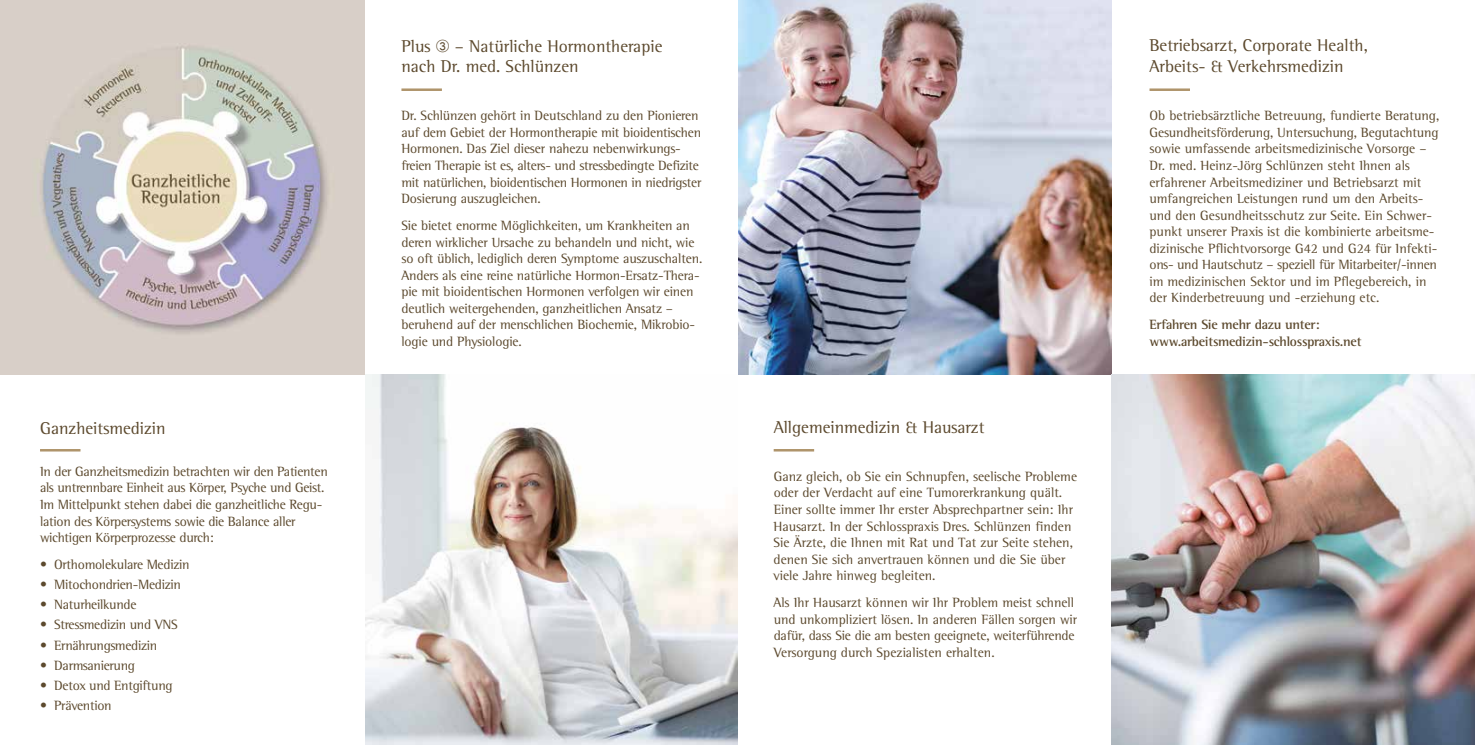
<style>
.page{position:relative;width:1475px;height:745px;background:#fff}
.page>*{position:absolute;margin:0;border:0;box-sizing:border-box;transform-origin:0 0}
.t1{font:17.5px/21px "Rotis Semi Serif";color:#5c492d}
.t2{font:13.75px/16.5px "Rotis Semi Serif";letter-spacing:-.01em;color:#5c492d}
.t3{font:700 13.75px/16.5px "Rotis Semi Serif";letter-spacing:-.02em;color:#5c492d}
.s1{font-family:"Arial Unicode MS"}
</style>
<div class="page">
<hr style="left:773px;top:448px;width:41px;height:3px;background:#af946b">
<hr style="left:40px;top:448px;width:40px;height:3px;background:#af946b">
<hr style="left:1149px;top:88px;width:40px;height:3px;background:#af946b">
<hr style="left:401px;top:88px;width:41px;height:3px;background:#af946b">
<img style="left:0;top:0;width:364px;height:374px">
<img style="left:365px;top:374px;width:372px;height:370px">
<img style="left:738px;top:0;width:372px;height:374px">
<img style="left:1110px;top:374px;width:364px;height:370px">
<p class="t1" style="left:40px;top:417px;width:127px">Ganzheitsmedizin</p>
<p class="t2" style="left:40px;top:462px;width:289px">In der Ganzheitsmedizin betrachten wir den Patienten als untrennbare Einheit aus Körper, Psyche und Geist.<br>Im Mittelpunkt stehen dabei die ganzheitliche Regu&shy;lation des Körpersystems sowie die Balance aller wichtigen Körperprozesse durch:</p>
<p class="t2" style="left:40px;top:556px;width:151px">• Orthomolekulare Medizin</p>
<p class="t2" style="left:40px;top:576px;width:142px">• Mitochondrien-Medizin</p>
<p class="t2" style="left:40px;top:596px;width:98px">• Naturheilkunde</p>
<p class="t2" style="left:40px;top:616px;width:139px">• Stressmedizin und VNS</p>
<p class="t2" style="left:40px;top:636px;width:119px">• Ernährungsmedizin</p>
<p class="t2" style="left:40px;top:656px;width:96px">• Darmsanierung</p>
<p class="t2" style="left:40px;top:676px;width:134px">• Detox und Entgiftung</p>
<p class="t2" style="left:40px;top:696px;width:73px">• Prävention</p>
<p class="t1" style="left:401px;top:36px;width:262px;line-height:20.5px">Plus <span class="s1">➂</span> – Natürliche Hormontherapie nach Dr. med. Schlünzen</p>
<p class="t2" style="left:401px;top:107px;width:301px">Dr. Schlünzen gehört in Deutschland zu den Pionieren auf dem Gebiet der Hormontherapie mit bioidentischen Hormonen. Das Ziel dieser nahezu nebenwirkungs&shy;freien Therapie ist es, alters- und stressbedingte Defizite mit natürlichen, bioidentischen Hormonen in niedrigster Dosierung auszugleichen.</p>
<p class="t2" style="left:401px;top:217px;width:302px">Sie bietet enorme Möglichkeiten, um Krankheiten an deren wirklicher Ursache zu behandeln und nicht, wie so oft üblich, lediglich deren Symptome auszuschalten.<br>Anders als eine reine natürliche Hormon-Ersatz-Thera&shy;pie mit bioidentischen Hormonen verfolgen wir einen deutlich weitergehenden, ganzheitlichen Ansatz – beruhend auf der menschlichen Biochemie, Mikrobio&shy;logie und Physiologie.</p>
<p class="t1" style="left:773px;top:416px;width:212px">Allgemeinmedizin &amp; Hausarzt</p>
<p class="t2" style="left:773px;top:467px;width:305px">Ganz gleich, ob Sie ein Schnupfen, seelische Probleme oder der Verdacht auf eine Tumorerkrankung quält.<br>Einer sollte immer Ihr erster Absprechpartner sein: Ihr Hausarzt. In der Schlosspraxis Dres. Schlünzen finden Sie Ärzte, die Ihnen mit Rat und Tat zur Seite stehen, denen Sie sich anvertrauen können und die Sie über viele Jahre hinweg begleiten.</p>
<p class="t2" style="left:773px;top:594px;width:305px">Als Ihr Hausarzt können wir Ihr Problem meist schnell und unkompliziert lösen. In anderen Fällen sorgen wir dafür, dass Sie die am besten geeignete, weiterführende Versorgung durch Spezialisten erhalten.</p>
<p class="t1" style="left:1149px;top:35px;width:220px">Betriebsarzt, Corporate Health,<br>Arbeits- &amp; Verkehrsmedizin</p>
<p class="t2" style="left:1149px;top:107px;width:291px">Ob betriebsärztliche Betreuung, fundierte Beratung, Gesundheitsförderung, Untersuchung, Begutachtung sowie umfassende arbeitsmedizinische Vorsorge – Dr. med. Heinz-Jörg Schlünzen steht Ihnen als erfahrener Arbeitsmediziner und Betriebsarzt mit umfangreichen Leistungen rund um den Arbeits&shy;und den Gesundheitsschutz zur Seite. Ein Schwer&shy;punkt unserer Praxis ist die kombinierte arbeitsme&shy;dizinische Pflichtvorsorge G42 und G24 für Infekti&shy;ons- und Hautschutz – speziell für Mitarbeiter/-innen im medizinischen Sektor und im Pflegebereich, in der Kinderbetreuung und -erziehung etc.</p>
<p class="t3" style="left:1149px;top:316px;width:213px">Erfahren Sie mehr dazu unter: www.arbeitsmedizin-schlosspraxis.net</p>
</div>
